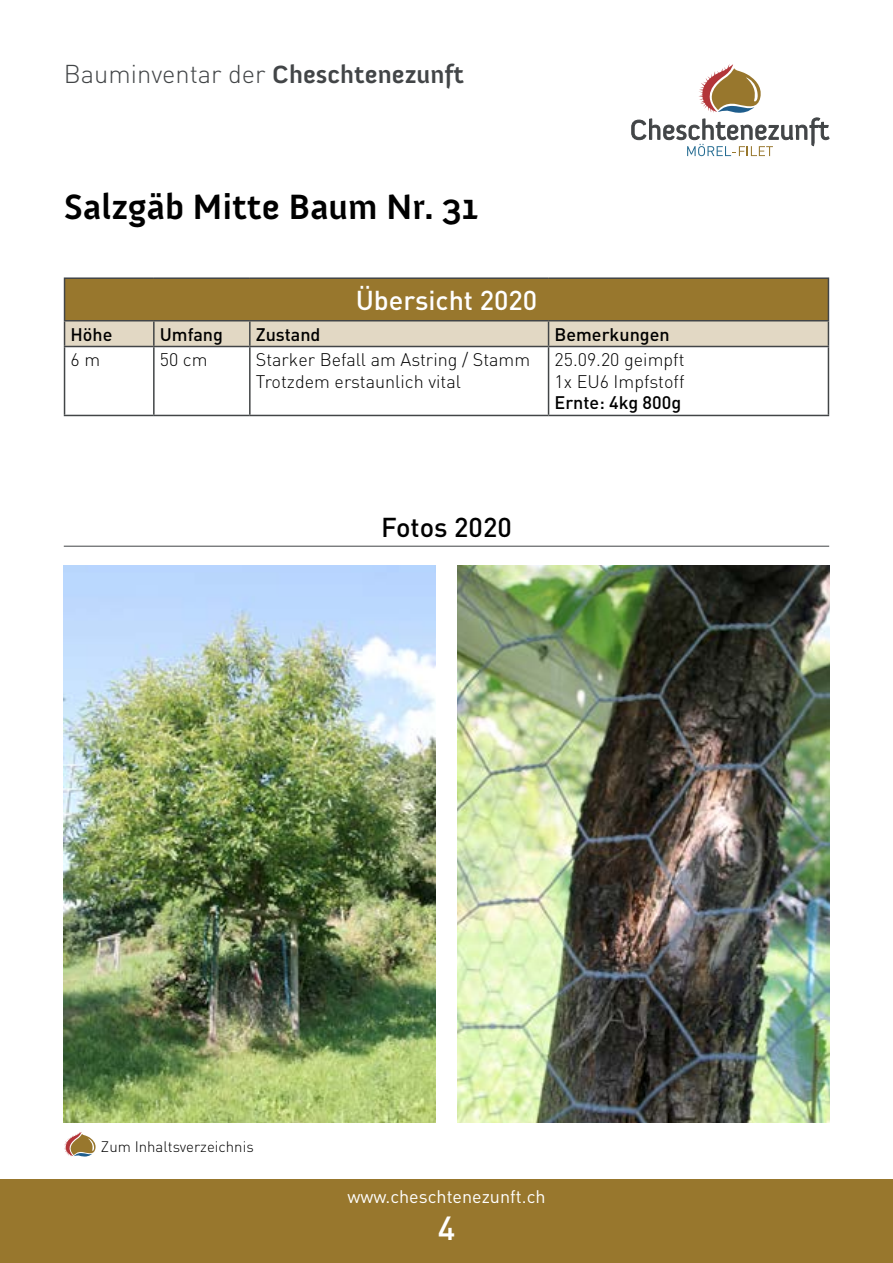
<style>
.page{position:relative;width:893px;height:1263px;background:#fff}
.page>*{position:absolute;margin:0;border:0;box-sizing:border-box;transform-origin:0 0}
.t1{font:700 36px "Anivers";color:#000}
.t2{font:500 33px "DIN Pro";color:#fff}
.t3{font:500 27px "DIN Pro";color:#fff}
.t4{font:500 27px "DIN Pro";color:#000}
.t5{font:300 25.5px "DIN Pro";color:#424547}
.t6{font:300 18px/21.6px "DIN Pro";color:#000}
.t7{font:500 18px "DIN Pro";color:#000}
.t8{font:18px "DIN Pro";color:#fff}
.t9{font:300 15px "DIN Pro";color:#000}
.s1{font-family:"Anivers";font-weight:700}
</style>
<div class="page">
<svg style="left:631px;top:64px;width:199px;height:92px"></svg>
<div style="left:0;top:1179px;width:893px;height:84px;background:#98772d"></div>
<svg style="left:64px;top:1132px;width:32px;height:25px"></svg>
<div style="left:65px;top:278px;width:763px;height:43px;background:#98772d"></div>
<hr style="left:64px;top:277px;width:90px;height:2px;background:#424547">
<hr style="left:64px;top:279px;width:1px;height:41px;background:#424547">
<hr style="left:154px;top:277px;width:96px;height:2px;background:#424547">
<hr style="left:250px;top:277px;width:299px;height:2px;background:#424547">
<hr style="left:549px;top:277px;width:280px;height:2px;background:#424547">
<hr style="left:828px;top:279px;width:1px;height:41px;background:#424547">
<hr style="left:64px;top:320px;width:90px;height:1px;background:#424547">
<hr style="left:154px;top:320px;width:96px;height:1px;background:#424547">
<hr style="left:250px;top:320px;width:299px;height:1px;background:#424547">
<hr style="left:549px;top:320px;width:280px;height:1px;background:#424547">
<svg style="left:64px;top:321px;width:765px;height:25px;background:#dbd2bf"></svg>
<hr style="left:64px;top:346px;width:90px;height:1px;background:#424547">
<hr style="left:64px;top:347px;width:1px;height:68px;background:#424547">
<hr style="left:154px;top:346px;width:96px;height:1px;background:#424547">
<hr style="left:153px;top:347px;width:2px;height:68px;background:#424547">
<hr style="left:250px;top:346px;width:299px;height:1px;background:#424547">
<hr style="left:249px;top:347px;width:2px;height:68px;background:#424547">
<hr style="left:549px;top:346px;width:280px;height:1px;background:#424547">
<hr style="left:548px;top:347px;width:1px;height:68px;background:#424547">
<hr style="left:828px;top:347px;width:1px;height:68px;background:#424547">
<hr style="left:64px;top:415px;width:90px;height:1px;background:#424547">
<hr style="left:154px;top:415px;width:96px;height:1px;background:#424547">
<hr style="left:250px;top:415px;width:299px;height:1px;background:#424547">
<hr style="left:549px;top:415px;width:280px;height:1px;background:#424547">
<hr style="left:64px;top:546px;width:765px;height:1px;background:#424547">
<img style="left:64px;top:566px;width:372px;height:557px">
<img style="left:457px;top:566px;width:372px;height:557px">
<h3 class="t5" style="left:64px;top:57px;width:402px">Bauminventar der <span class="s1">Cheschtenezunft</span></h3>
<h1 class="t1" style="left:64px;top:187px;width:416px">Salzgäb Mitte Baum Nr. 31</h1>
<h3 class="t3" style="left:356px;top:282px;width:183px">Übersicht 2020</h3>
<p class="t7" style="left:71px;top:322px;width:43px">Höhe</p>
<p class="t7" style="left:160px;top:322px;width:65px">Umfang</p>
<p class="t7" style="left:256px;top:322px;width:66px">Zustand</p>
<p class="t7" style="left:554px;top:322px;width:117px">Bemerkungen</p>
<p class="t6" style="left:71px;top:348px;width:31px">6 m</p>
<p class="t6" style="left:160px;top:348px;width:49px">50 cm</p>
<p class="t6" style="left:256px;top:348px;width:276px">Starker Befall am Astring / Stamm<br>Trotzdem erstaunlich vital</p>
<p class="t6" style="left:554px;top:348px;width:131px">25.09.20 geimpft<br>1x EU6 Impfstoff</p>
<p class="t7" style="left:554px;top:391px;width:128px">Ernte: 4kg 800g</p>
<h3 class="t4" style="left:381px;top:509px;width:132px">Fotos 2020</h3>
<p class="t9" style="left:101px;top:1136px;width:154px">Zum Inhaltsverzeichnis</p>
<p class="t8" style="left:347px;top:1184px;width:200px">www.cheschtenezunft.ch</p>
<h2 class="t2" style="left:438px;top:1205px;width:19px">4</h2>
</div>
